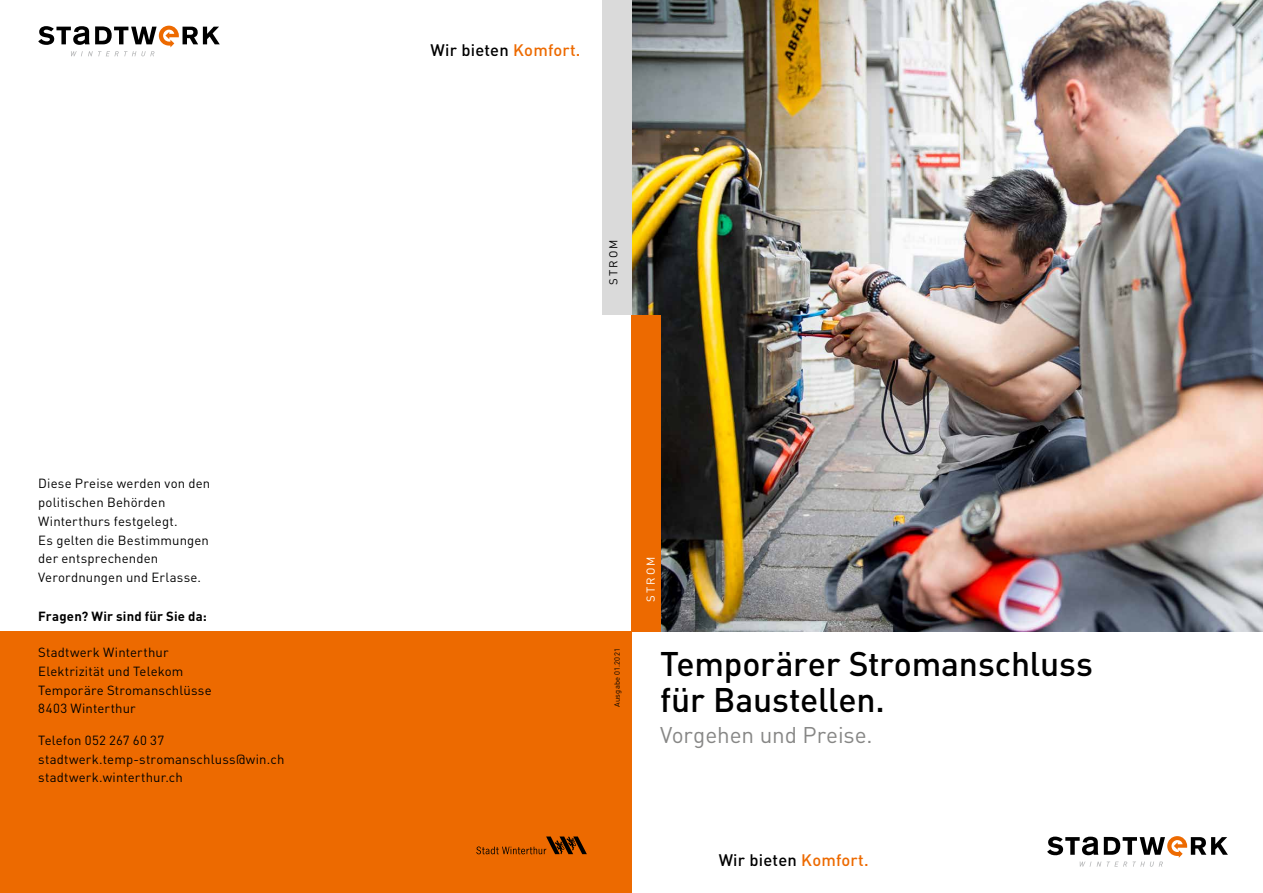
<style>
.page{position:relative;width:1263px;height:893px;background:#fff}
.page>*{position:absolute;margin:0;border:0;box-sizing:border-box;transform-origin:0 0}
.t1{font:500 33.75px/36px "DIN";letter-spacing:-.005em;color:#000}
.t2{font:22.5px "DIN";letter-spacing:-.005em;color:#878786}
.t3{font:500 16.5px "DIN";letter-spacing:.015em;color:#000}
.t4{font:13.2px/18.8px "DIN";letter-spacing:.01em;color:#000}
.t5{font:700 13.2px "DIN";letter-spacing:.015em;color:#000}
.t6{font:11.4px "DIN";letter-spacing:.18em;color:#000}
.t7{font:11.4px "DIN";letter-spacing:.18em;color:#fff}
.t8{font:7.5px "DIN";letter-spacing:.03em;color:#000}
.s1{color:#ed6a00}
</style>
<div class="page">
<img style="left:631px;top:0;width:632px;height:631px">
<div style="left:0;top:631px;width:631px;height:262px;background:#ed6a00"></div>
<svg style="left:38px;top:26px;width:182px;height:30px"></svg>
<div style="left:602px;top:0;width:29px;height:315px;background:#dadada"></div>
<div style="left:631px;top:315px;width:30px;height:316px;background:#ed6a00"></div>
<svg style="left:1047px;top:836px;width:181px;height:31px"></svg>
<svg style="left:476px;top:836px;width:111px;height:18px"></svg>
<p class="t4" style="left:38px;top:474px;width:173px">Diese Preise werden von den politischen Behörden<br>Winterthurs festgelegt.<br>Es gelten die Bestimmungen der entsprechenden<br>Verordnungen und Erlasse.</p>
<p class="t5" style="left:38px;top:608px;width:170px">Fragen? Wir sind für Sie da:</p>
<p class="t4" style="left:38px;top:643px;width:175px">Stadtwerk Winterthur<br>Elektrizität und Telekom<br>Temporäre Stromanschlüsse<br>8403 Winterthur</p>
<p class="t4" style="left:38px;top:730px;width:248px">Telefon 052 267 60 37 stadtwerk.temp-stromanschluss@win.ch stadtwerk.winterthur.ch</p>
<p class="t3" style="left:430px;top:40px;width:151px">Wir bieten <span class="s1">Komfort.</span></p>
<p class="t6" style="left:606px;top:285px;width:47px;rotate:-90deg">STROM</p>
<p class="t8" style="left:612px;top:707px;width:60px;rotate:-90deg">Ausgabe 01.2021</p>
<p class="t7" style="left:644px;top:602px;width:47px;rotate:-90deg">STROM</p>
<h1 class="t1" style="left:660px;top:645px;width:434px">Temporärer Stromanschluss für Baustellen.</h1>
<h2 class="t2" style="left:660px;top:721px;width:214px">Vorgehen und Preise.</h2>
<p class="t3" style="left:719px;top:850px;width:151px">Wir bieten <span class="s1">Komfort.</span></p>
</div>
